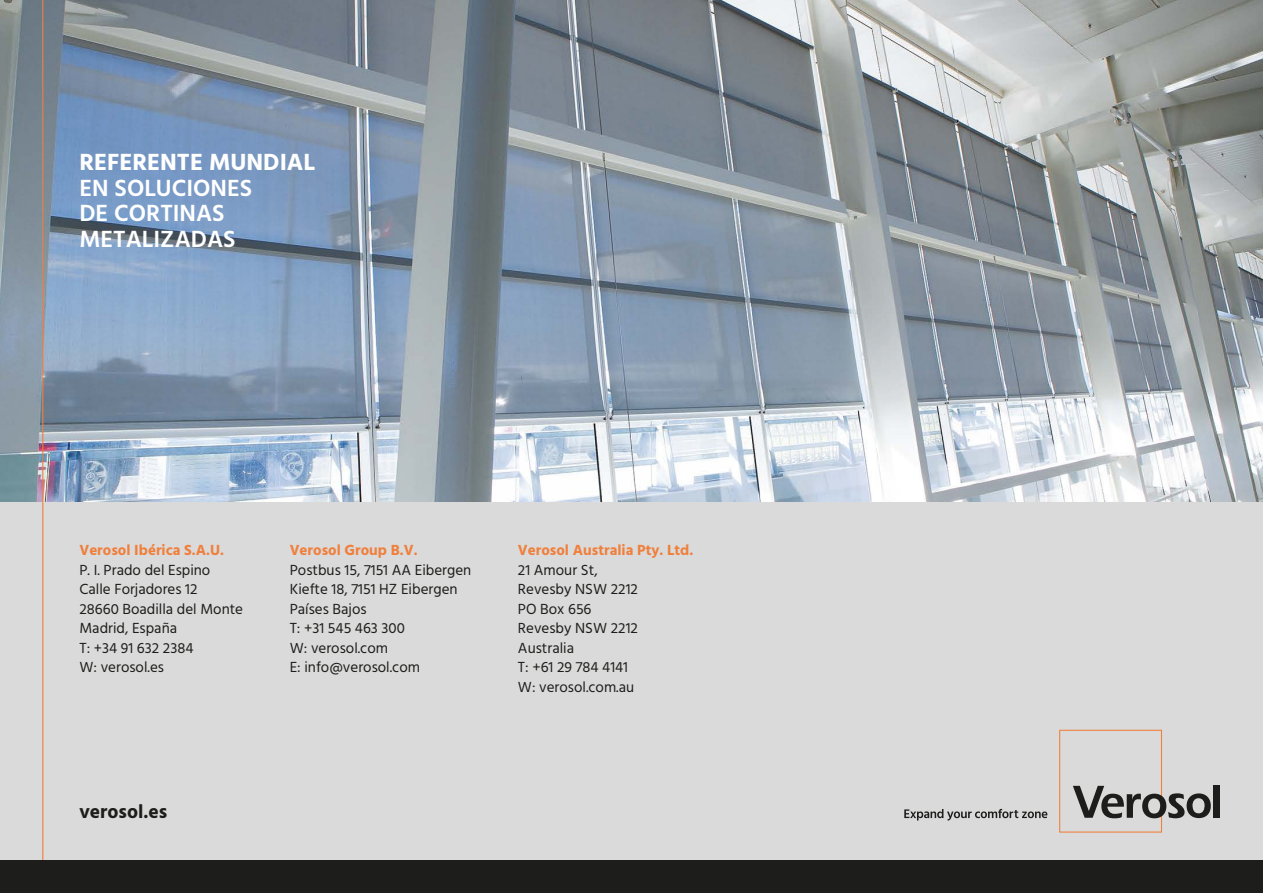
<style>
.page{position:relative;width:1263px;height:893px;background:#fff}
.page>*{position:absolute;margin:0;border:0;box-sizing:border-box;transform-origin:0 0}
.t1{font:600 24px/25.5px "Hind";color:#fff}
.t2{font:700 24px "Hind";color:#fff}
.t3{font:700 19.5px "Hind";color:#1d1d1b}
.t4{font:15px/19.5px "Hind";color:#1d1d1b}
.t5{font:700 15px "Hind";color:#f07f3c}
</style>
<div class="page">
<div style="left:0;top:501px;width:1263px;height:367px;background:#dadada"></div>
<img style="left:0;top:0;width:1263px;height:501px">
<hr style="left:42px;top:0;width:1px;height:893px;background:#f07f3c">
<div style="left:0;top:861px;width:1263px;height:32px;background:#1d1d1b"></div>
<svg style="left:904px;top:809px;width:143px;height:11px"></svg>
<svg style="left:1059px;top:730px;width:152px;height:103px"></svg>
<div style="left:1213px;top:786px;width:6px;height:32px;background:#1d1d1b"></div>
<h1 class="t2" style="left:79px;top:148px;width:237px">REFERENTE MUNDIAL</h1>
<h1 class="t1" style="left:79px;top:176px;width:174px">EN SOLUCIONES<br>DE CORTINAS<br>METALIZADAS</h1>
<p class="t5" style="left:79px;top:541px;width:146px">Verosol Ibérica S.A.U.</p>
<p class="t4" style="left:79px;top:561px;width:165px">P. I. Prado del Espino<br>Calle Forjadores 12<br>28660 Boadilla del Monte<br>Madrid, España<br>T: +34 91 632 2384<br>W: verosol.es</p>
<p class="t5" style="left:290px;top:541px;width:129px">Verosol Group B.V.</p>
<p class="t4" style="left:290px;top:561px;width:183px">Postbus 15, 7151 AA Eibergen<br>Kiefte 18, 7151 HZ Eibergen<br>Países Bajos<br>T: +31 545 463 300<br>W: verosol.com<br>E: info@verosol.com</p>
<h2 class="t3" style="left:79px;top:800px;width:89px">verosol.es</h2>
<p class="t5" style="left:518px;top:541px;width:177px">Verosol Australia Pty. Ltd.</p>
<p class="t4" style="left:518px;top:561px;width:121px">21 Amour St,<br>Revesby NSW 2212<br>PO Box 656<br>Revesby NSW 2212<br>Australia<br>T: +61 29 784 4141<br>W: verosol.com.au</p>
</div>
